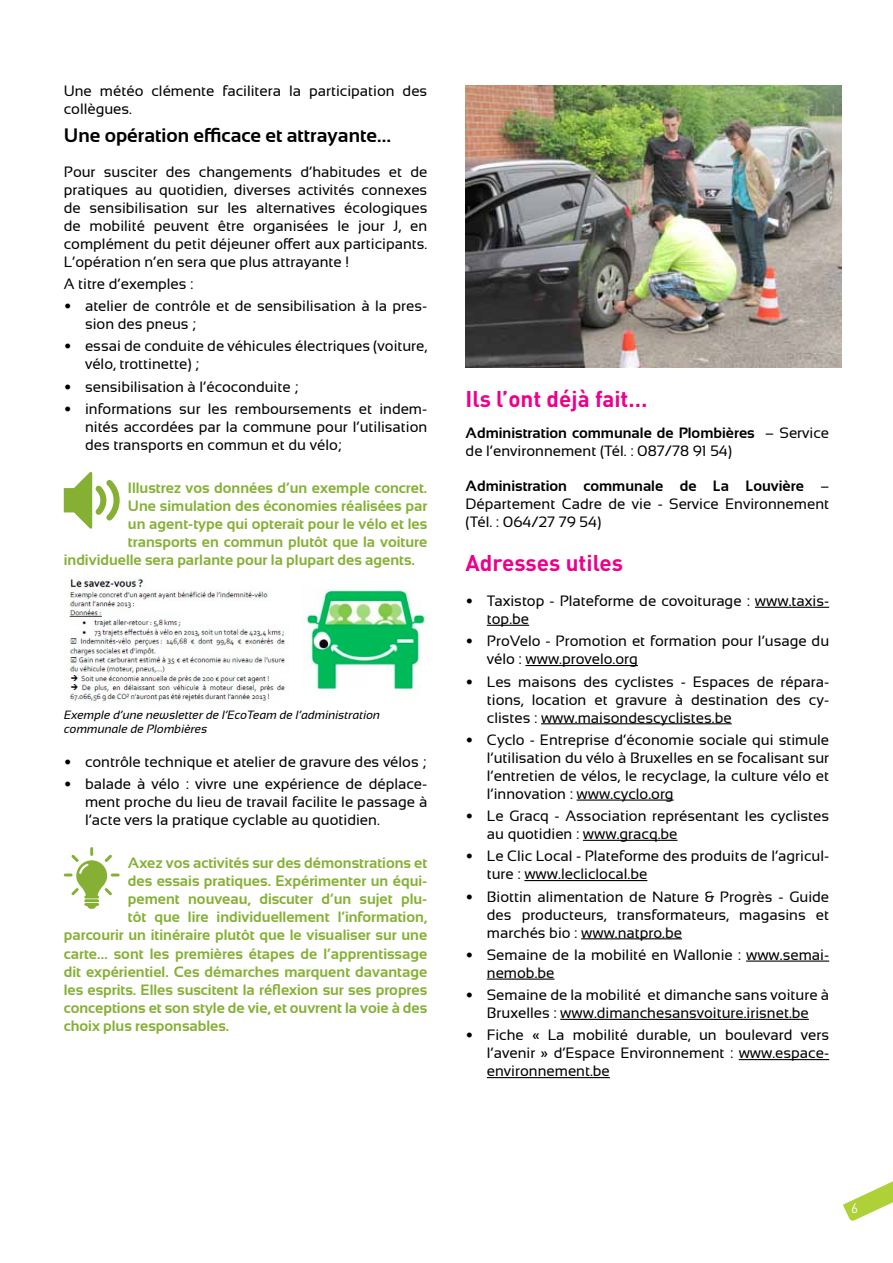
<style>
.page{position:relative;width:893px;height:1263px;background:#fff}
.page>*{position:absolute;margin:0;border:0;box-sizing:border-box;transform-origin:0 0}
.t1{font:700 22.5px "DIN";color:#ec008c}
.t2{font:700 19.5px "Sansation";color:#000}
.t3{font:15px/18px "Sansation";color:#000}
.t4{font:700 15px "Sansation";color:#85b034}
.t5{font:13.5px "DIN";color:#fff}
.t6{font:italic 12px/14.4px "Sansation";color:#000}
.s1{font-family:"DIN"}
.s2{font-weight:700}
</style>
<div class="page">
<svg style="left:843px;top:1181px;width:50px;height:41px"></svg>
<hr style="left:755px;top:607px;width:74px;height:1px;background:#000">
<hr style="left:487px;top:625px;width:42px;height:1px;background:#000">
<hr style="left:525px;top:665px;width:113px;height:1px;background:#000">
<hr style="left:541px;top:723px;width:191px;height:1px;background:#000">
<hr style="left:577px;top:799px;width:97px;height:2px;background:#000">
<hr style="left:583px;top:840px;width:95px;height:1px;background:#000">
<hr style="left:524px;top:880px;width:123px;height:1px;background:#000">
<hr style="left:581px;top:938px;width:101px;height:1px;background:#000">
<hr style="left:746px;top:960px;width:83px;height:2px;background:#000">
<hr style="left:487px;top:978px;width:67px;height:2px;background:#000">
<hr style="left:560px;top:1019px;width:249px;height:1px;background:#000">
<hr style="left:739px;top:1059px;width:90px;height:1px;background:#000">
<hr style="left:487px;top:1077px;width:123px;height:1px;background:#000">
<svg style="left:64px;top:472px;width:55px;height:57px"></svg>
<img style="left:69px;top:577px;width:357px;height:125px">
<svg style="left:64px;top:847px;width:55px;height:62px"></svg>
<img style="left:466px;top:85px;width:376px;height:282px">
<p class="t3" style="left:64px;top:82px;width:365px">Une météo clémente facilitera la participation des collègues.</p>
<h2 class="t2" style="left:64px;top:124px;width:329px">Une opération efficace et attrayante…</h2>
<p class="t3" style="left:64px;top:162px;width:365px;text-align:justify">Pour susciter des changements d’habitudes et de pratiques au quotidien, diverses activités connexes de sensibilisation sur les alternatives écologiques de mobilité peuvent être organisées le jour J, en complément du petit déjeuner offert aux participants.<br>L’opération n’en sera que plus attrayante !</p>
<p class="t3" style="left:64px;top:275px;width:131px">A titre d’exemples :</p>
<p class="t3" style="left:85px;top:297px;width:344px;text-indent:-21px"><span class="s1">•</span> atelier de contrôle et de sensibilisation à la pres&shy;sion des pneus ;</p>
<p class="t3" style="left:85px;top:337px;width:344px;text-indent:-21px"><span class="s1">•</span> essai de conduite de véhicules électriques (voiture, vélo, trottinette) ;</p>
<p class="t3" style="left:64px;top:377px;width:236px"><span class="s1">•</span> sensibilisation à l’écoconduite ;</p>
<p class="t3" style="left:85px;top:400px;width:344px;text-align:justify;text-indent:-21px"><span class="s1">•</span> informations sur les remboursements et indem&shy;nités accordées par la commune pour l’utilisation des transports en commun et du vélo;</p>
<p class="t4" style="left:128px;top:480px;width:301px">Illustrez vos données d’un exemple concret.</p>
<p class="t4" style="left:128px;top:498px;width:301px">Une simulation des économies réalisées par</p>
<p class="t4" style="left:128px;top:516px;width:301px">un agent-type qui opterait pour le vélo et les</p>
<p class="t4" style="left:128px;top:534px;width:301px">transports en commun plutôt que la voiture</p>
<p class="t4" style="left:64px;top:552px;width:353px">individuelle sera parlante pour la plupart des agents.</p>
<p class="t6" style="left:64px;top:708px;width:318px">Exemple d’une newsletter de l’EcoTeam de l’administration communale de Plombières</p>
<p class="t3" style="left:64px;top:752px;width:364px"><span class="s1">•</span> contrôle technique et atelier de gravure des vélos ;</p>
<p class="t3" style="left:85px;top:775px;width:344px;text-align:justify;text-indent:-21px"><span class="s1">•</span> balade à vélo : vivre une expérience de déplace&shy;ment proche du lieu de travail facilite le passage à l’acte vers la pratique cyclable au quotidien.</p>
<p class="t4" style="left:128px;top:855px;width:301px">Axez vos activités sur des démonstrations et</p>
<p class="t4" style="left:128px;top:873px;width:301px">des essais pratiques. Expérimenter un équi-</p>
<p class="t4" style="left:128px;top:891px;width:301px">pement nouveau, discuter d’un sujet plu-</p>
<p class="t4" style="left:128px;top:909px;width:301px">tôt que lire individuellement l’information,</p>
<p class="t4" style="left:64px;top:927px;width:365px">parcourir un itinéraire plutôt que le visualiser sur une</p>
<p class="t4" style="left:64px;top:945px;width:365px">carte… sont les premières étapes de l’apprentissage</p>
<p class="t4" style="left:64px;top:963px;width:365px">dit expérientiel. Ces démarches marquent davantage</p>
<p class="t4" style="left:64px;top:981px;width:365px">les esprits. Elles suscitent la réflexion sur ses propres</p>
<p class="t4" style="left:64px;top:999px;width:365px">conceptions et son style de vie, et ouvrent la voie à des</p>
<p class="t4" style="left:64px;top:1017px;width:167px">choix plus responsables.</p>
<h1 class="t1" style="left:466px;top:384px;width:183px">Ils l’ont déjà fait…</h1>
<p class="t3" style="left:466px;top:424px;width:365px"><span class="s2">Administration communale de Plombières</span> – Service de l’environnement (Tél. : 087/78 91 54)</p>
<p class="t3" style="left:466px;top:477px;width:365px;text-align:justify"><span class="s2">Administration communale de La Louvière</span> – Département Cadre de vie - Service Environnement (Tél. : 064/27 79 54)</p>
<h1 class="t1" style="left:466px;top:548px;width:159px">Adresses utiles</h1>
<p class="t3" style="left:487px;top:592px;width:344px;text-indent:-21px"><span class="s1">•</span> Taxistop - Plateforme de covoiturage : www.taxis&shy;top.be</p>
<p class="t3" style="left:487px;top:632px;width:344px;text-indent:-21px"><span class="s1">•</span> ProVelo - Promotion et formation pour l’usage du vélo : www.provelo.org</p>
<p class="t3" style="left:487px;top:672px;width:344px;text-align:justify;text-indent:-21px"><span class="s1">•</span> Les maisons des cyclistes - Espaces de répara&shy;tions, location et gravure à destination des cy&shy;clistes : www.maisondescyclistes.be</p>
<p class="t3" style="left:487px;top:731px;width:344px;text-align:justify;text-indent:-21px"><span class="s1">•</span> Cyclo - Entreprise d’économie sociale qui stimule l’utilisation du vélo à Bruxelles en se focalisant sur l’entretien de vélos, le recyclage, la culture vélo et l’innovation : www.cyclo.org</p>
<p class="t3" style="left:487px;top:807px;width:344px;text-indent:-21px"><span class="s1">•</span> Le Gracq - Association représentant les cyclistes au quotidien : www.gracq.be</p>
<p class="t3" style="left:487px;top:847px;width:344px;text-indent:-21px"><span class="s1">•</span> Le Clic Local - Plateforme des produits de l’agricul&shy;ture : www.lecliclocal.be</p>
<p class="t3" style="left:487px;top:887px;width:344px;text-align:justify;text-indent:-21px"><span class="s1">•</span> Biottin alimentation de Nature &amp; Progrès - Guide des producteurs, transformateurs, magasins et marchés bio : www.natpro.be</p>
<p class="t3" style="left:487px;top:946px;width:344px;text-indent:-21px"><span class="s1">•</span> Semaine de la mobilité en Wallonie : www.semai&shy;nemob.be</p>
<p class="t3" style="left:466px;top:986px;width:365px;text-align:center"><span class="s1">•</span> Semaine de la mobilité et dimanche sans voiture à<br>Bruxelles : www.dimanchesansvoiture.irisnet.be</p>
<p class="t3" style="left:487px;top:1026px;width:344px;text-align:justify;text-indent:-21px"><span class="s1">•</span> Fiche « La mobilité durable, un boulevard vers l’avenir » d’Espace Environnement : www.espace&shy;environnement.be</p>
<p class="t5" style="left:851px;top:1199px;width:9px">6</p>
</div>
